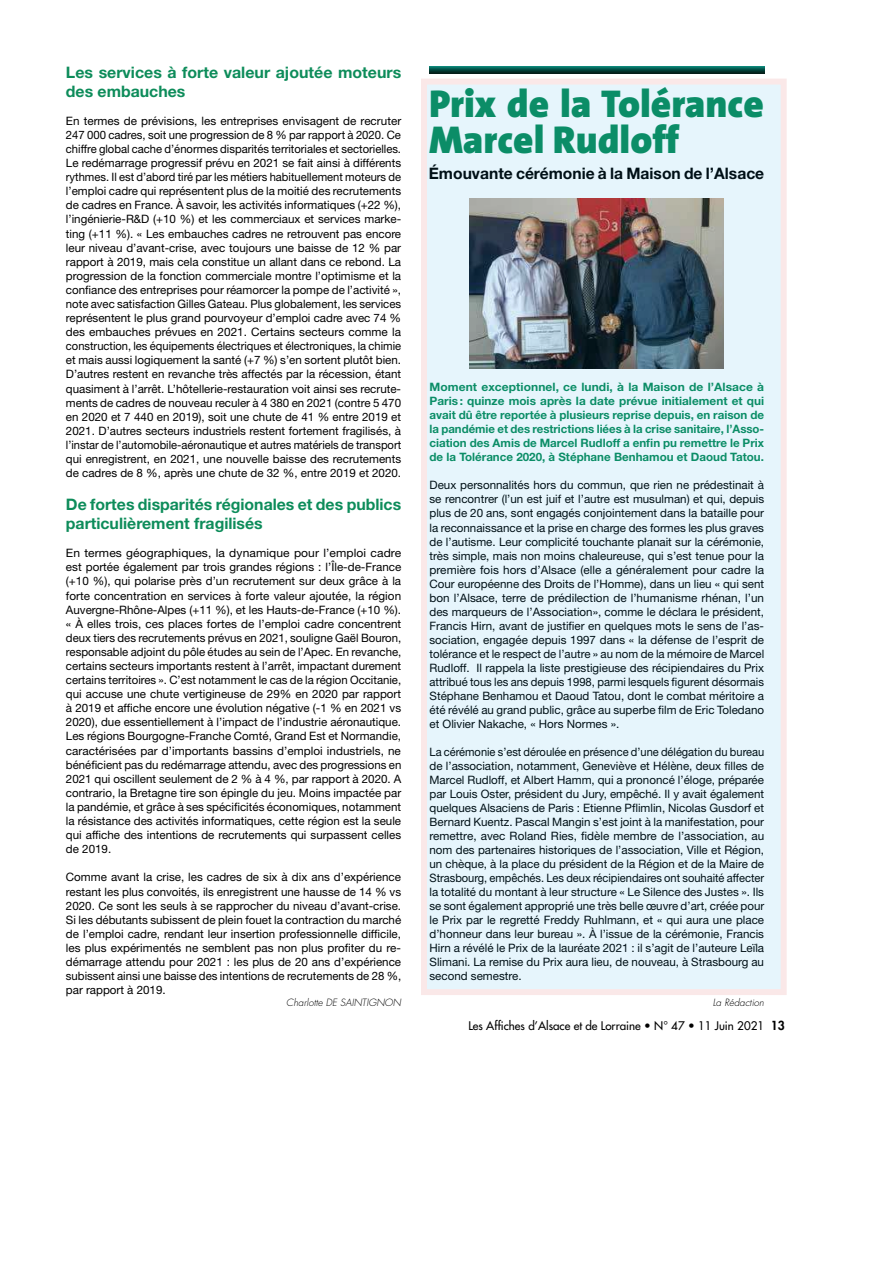
<style>
.page{position:relative;width:893px;height:1263px;background:#fff}
.page>*{position:absolute;margin:0;border:0;box-sizing:border-box;transform-origin:0 0}
.t1{font:900 39px/36.6px "The Sans B9";color:#0d8c5a}
.t2{font:700 15.9px/18.9px "Helvetica Neue LT Std";color:#0d8c5a}
.t3{font:700 15.9px "Helvetica Neue LT Std";color:#000}
.t4{font:11.55px/14.1px "Helvetica Neue LT Std";color:#000;text-align:justify}
.t5{font:11.55px/14.1px "Helvetica Neue LT Std";color:#000;text-align:justify;scale:1.04 1}
.t6{font:11.55px/14px "Helvetica Neue LT Std";color:#000;text-align:justify;scale:.96 1}
.t7{font:700 11.55px/14px "Helvetica Neue LT Std";color:#0d8c5a;text-align:justify;scale:1.04 1}
.t8{font:500 11.55px "Futura Std";color:#000}
.t9{font:italic 300 9.75px "Futura Std";color:#000}
.s1{font-weight:800;font-size:12.15px}
</style>
<div class="page">
<img style="left:429px;top:66px;width:335px;height:7px">
<svg style="left:421px;top:79px;width:366px;height:916px;background:#d6e2e9"></svg>
<h2 class="t2" style="left:66px;top:62px;width:337px">Les services à forte valeur ajoutée moteurs des embauches</h2>
<p class="t4" style="left:66px;top:114px;width:337px">En termes de prévisions, les entreprises envisagent de recruter 247 000 cadres, soit une progression de 8 % par rapport à 2020. Ce chiffre global cache d’énormes disparités territoriales et sectorielles.<br>Le redémarrage progressif prévu en 2021 se fait ainsi à différents rythmes. Il est d’abord tiré par les métiers habituellement moteurs de l’emploi cadre qui représentent plus de la moitié des recrutements de cadres en France. À savoir, les activités informatiques (+22 %), l’ingénierie-R&amp;D (+10 %) et les commerciaux et services marke&shy;ting (+11 %). « Les embauches cadres ne retrouvent pas encore leur niveau d’avant-crise, avec toujours une baisse de 12 % par rapport à 2019, mais cela constitue un allant dans ce rebond. La progression de la fonction commerciale montre l’optimisme et la confiance des entreprises pour réamorcer la pompe de l’activité », note avec satisfaction Gilles Gateau. Plus globalement, les services représentent le plus grand pourvoyeur d’emploi cadre avec 74 % des embauches prévues en 2021. Certains secteurs comme la construction, les équipements électriques et électroniques, la chimie et mais aussi logiquement la santé (+7 %) s’en sortent plutôt bien.<br>D’autres restent en revanche très affectés par la récession, étant quasiment à l’arrêt. L’hôtellerie-restauration voit ainsi ses recrute&shy;ments de cadres de nouveau reculer à 4 380 en 2021 (contre 5 470 en 2020 et 7 440 en 2019), soit une chute de 41 % entre 2019 et 2021. D’autres secteurs industriels restent fortement fragilisés, à l’instar de l’automobile-aéronautique et autres matériels de transport qui enregistrent, en 2021, une nouvelle baisse des recrutements de cadres de 8 %, après une chute de 32 %, entre 2019 et 2020.</p>
<h2 class="t2" style="left:66px;top:495px;width:337px">De fortes disparités régionales et des publics particulièrement fragilisés</h2>
<p class="t5" style="left:66px;top:546px;width:324px">En termes géographiques, la dynamique pour l’emploi cadre est portée également par trois grandes régions : l’Île-de-France (+10 %), qui polarise près d’un recrutement sur deux grâce à la forte concentration en services à forte valeur ajoutée, la région Auvergne-Rhône-Alpes (+11 %), et les Hauts-de-France (+10 %). « À elles trois, ces places fortes de l’emploi cadre concentrent deux tiers des recrutements prévus en 2021, souligne Gaël Bouron, responsable adjoint du pôle études au sein de l’Apec. En revanche, certains secteurs importants restent à l’arrêt, impactant durement certains territoires ». C’est notamment le cas de la région Occitanie, qui accuse une chute vertigineuse de 29% en 2020 par rapport à 2019 et affiche encore une évolution négative (-1 % en 2021 vs 2020), due essentiellement à l’impact de l’industrie aéronautique.<br>Les régions Bourgogne-Franche Comté, Grand Est et Normandie, caractérisées par d’importants bassins d’emploi industriels, ne bénéficient pas du redémarrage attendu, avec des progressions en 2021 qui oscillent seulement de 2 % à 4 %, par rapport à 2020. A contrario, la Bretagne tire son épingle du jeu. Moins impactée par la pandémie, et grâce à ses spécificités économiques, notamment la résistance des activités informatiques, cette région est la seule qui affiche des intentions de recrutements qui surpassent celles de 2019.</p>
<p class="t4" style="left:66px;top:870px;width:337px">Comme avant la crise, les cadres de six à dix ans d’expérience restant les plus convoités, ils enregistrent une hausse de 14 % vs 2020. Ce sont les seuls à se rapprocher du niveau d’avant-crise.<br>Si les débutants subissent de plein fouet la contraction du marché de l’emploi cadre, rendant leur insertion professionnelle difficile, les plus expérimentés ne semblent pas non plus profiter du re&shy;démarrage attendu pour 2021 : les plus de 20 ans d’expérience subissent ainsi une baisse des intentions de recrutements de 28 %, par rapport à 2019.</p>
<p class="t9" style="left:286px;top:998px;width:116px">Charlotte DE SAINTIGNON</p>
<h1 class="t1" style="left:429px;top:85px;width:336px">Prix de la Tolérance<br>Marcel Rudloff</h1>
<h2 class="t3" style="left:429px;top:165px;width:337px">Émouvante cérémonie à la Maison de l’Alsace</h2>
<p class="t7" style="left:429px;top:380px;width:323px">Moment exceptionnel, ce lundi, à la Maison de l’Alsace à Paris : quinze mois après la date prévue initialement et qui avait dû être reportée à plusieurs reprise depuis, en raison de la pandémie et des restrictions liées à la crise sanitaire, l’Asso&shy;ciation des Amis de Marcel Rudloff a enfin pu remettre le Prix de la Tolérance 2020, à Stéphane Benhamou et Daoud Tatou.</p>
<p class="t4" style="left:429px;top:478px;width:336px">Deux personnalités hors du commun, que rien ne prédestinait à se rencontrer (l’un est juif et l’autre est musulman) et qui, depuis plus de 20 ans, sont engagés conjointement dans la bataille pour la reconnaissance et la prise en charge des formes les plus graves de l’autisme. Leur complicité touchante planait sur la cérémonie, très simple, mais non moins chaleureuse, qui s’est tenue pour la première fois hors d’Alsace (elle a généralement pour cadre la Cour européenne des Droits de l’Homme), dans un lieu « qui sent bon l’Alsace, terre de prédilection de l’humanisme rhénan, l’un des marqueurs de l’Association», comme le déclara le président, Francis Hirn, avant de justifier en quelques mots le sens de l’as&shy;sociation, engagée depuis 1997 dans « la défense de l’esprit de tolérance et le respect de l’autre » au nom de la mémoire de Marcel Rudloff. Il rappela la liste prestigieuse des récipiendaires du Prix attribué tous les ans depuis 1998, parmi lesquels figurent désormais Stéphane Benhamou et Daoud Tatou, dont le combat méritoire a été révélé au grand public, grâce au superbe film de Eric Toledano et Olivier Nakache, « Hors Normes ».</p>
<p class="t6" style="left:429px;top:745px;width:350px">La cérémonie s’est déroulée en présence d’une délégation du bureau de l’association, notamment, Geneviève et Hélène, deux filles de Marcel Rudloff, et Albert Hamm, qui a prononcé l’éloge, préparée par Louis Oster, président du Jury, empêché. Il y avait également quelques Alsaciens de Paris : Etienne Pflimlin, Nicolas Gusdorf et Bernard Kuentz. Pascal Mangin s’est joint à la manifestation, pour remettre, avec Roland Ries, fidèle membre de l’association, au nom des partenaires historiques de l’association, Ville et Région, un chèque, à la place du président de la Région et de la Maire de Strasbourg, empêchés. Les deux récipiendaires ont souhaité affecter la totalité du montant à leur structure « Le Silence des Justes ». Ils se sont également approprié une très belle œuvre d’art, créée pour le Prix par le regretté Freddy Ruhlmann, et « qui aura une place d’honneur dans leur bureau ». À l’issue de la cérémonie, Francis Hirn a révélé le Prix de la lauréate 2021 : il s’agit de l’auteure Leïla Slimani. La remise du Prix aura lieu, de nouveau, à Strasbourg au second semestre.</p>
<p class="t9" style="left:713px;top:998px;width:53px">La Rédaction</p>
<p class="t8" style="left:468px;top:1020px;width:318px">Les Affiches d’Alsace et de Lorraine • N° 47 • 11 Juin 2021 <span class="s1">13</span></p>
</div>
